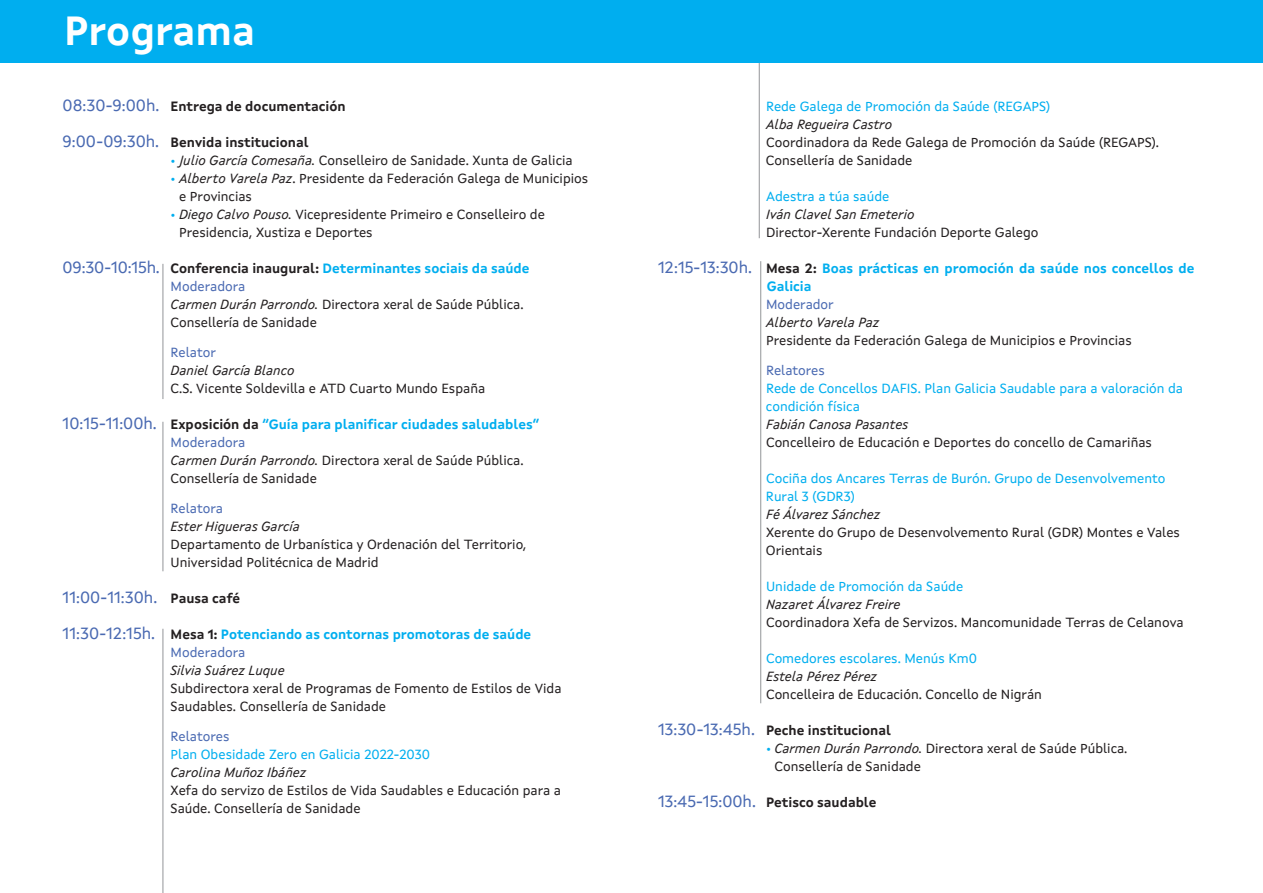
<style>
.page{position:relative;width:1263px;height:893px;background:#fff}
.page>*{position:absolute;margin:0;border:0;box-sizing:border-box;transform-origin:0 0}
.t1{font:700 40.65px "Xunta Sans";color:#fff}
.t2{font:16.5px "Xunta Sans";color:#4a6ab2}
.t3{font:13.5px/18px "Xunta Sans";color:#231f20}
.t4{font:13.5px/18px "Xunta Sans";color:#00aeef}
.t5{font:italic 13.5px "Xunta Sans";color:#231f20}
.t6{font:700 13.5px/18px "Xunta Sans";color:#00aeef}
.t7{font:700 13.5px "Xunta Sans";color:#231f20}
.t8{font:13.5px "Xunta Sans";color:#4a6ab2}
.s1{font-weight:400;font-size:16.5px;color:#4a6ab2}
.s2{font-style:italic;color:#00aeef}
.s3{font-style:italic}
.s4{font-size:16.5px;color:#4a6ab2}
.s5{font-weight:700}
.s6{font-weight:700;color:#00aeef}
.s7{color:#4a6ab2}
.s8{font-weight:700;font-size:13.5px;color:#231f20}
.s9{color:#231f20}
.s10{font-weight:400;color:#4a6ab2}
</style>
<div class="page">
<hr style="left:759px;top:0;width:1px;height:238px;background:#939598">
<div style="left:0;top:0;width:1263px;height:63px;background:#00aeef"></div>
<hr style="left:163px;top:264px;width:1px;height:135px;background:#939598">
<hr style="left:163px;top:422px;width:1px;height:149px;background:#939598">
<hr style="left:163px;top:629px;width:1px;height:264px;background:#939598">
<hr style="left:760px;top:261px;width:1px;height:442px;background:#939598">
<h1 class="t1" style="left:64px;top:6px;width:193px">Programa</h1>
<p class="t7" style="left:63px;top:99px;width:284px"><span class="s1">08:30-9:00h.</span> Entrega de documentación</p>
<p class="t7" style="left:63px;top:135px;width:247px"><span class="s1">9:00-09:30h.</span> Benvida institucional</p>
<p class="t3" style="left:171px;top:152px;width:404px"><span class="s2">•</span> <span class="s3">Julio García Comesaña.</span> Conselleiro de Sanidade. Xunta de Galicia</p>
<p class="t3" style="left:179px;top:170px;width:411px;text-indent:-8px"><span class="s2">•</span> <span class="s3">Alberto Varela Paz</span>. Presidente da Federación Galega de Municipios e Provincias</p>
<p class="t3" style="left:179px;top:206px;width:367px;text-indent:-8px"><span class="s2">•</span> <span class="s3">Diego Calvo Pouso.</span> Vicepresidente Primeiro e Conselleiro de<br>Presidencia, Xustiza e Deportes</p>
<p class="t3" style="left:171px;top:260px;width:361px;text-indent:-108px"><span class="s4">09:30-10:15h.</span> <span class="s5">Conferencia inaugural:</span> <span class="s6">Determinantes sociais da saúde </span><span class="s7">Moderadora<br></span><span class="s3">Carmen Durán Parrondo.</span> Directora xeral de Saúde Pública.<br>Consellería de Sanidade</p>
<p class="t8" style="left:171px;top:345px;width:47px">Relator</p>
<p class="t5" style="left:171px;top:362px;width:125px">Daniel García Blanco</p>
<p class="t3" style="left:171px;top:380px;width:316px">C.S. Vicente Soldevilla e ATD Cuarto Mundo España</p>
<p class="t3" style="left:171px;top:416px;width:370px;text-indent:-108px"><span class="s4">10:15-11:00h.</span> <span class="s5">Exposición da</span> <span class="s6">“Guía para planificar ciudades saludables” </span><span class="s7">Moderadora<br></span><span class="s3">Carmen Durán Parrondo.</span> Directora xeral de Saúde Pública.<br>Consellería de Sanidade</p>
<p class="t8" style="left:171px;top:501px;width:54px">Relatora</p>
<p class="t5" style="left:171px;top:518px;width:131px">Ester Higueras García</p>
<p class="t3" style="left:171px;top:536px;width:357px">Departamento de Urbanística y Ordenación del Territorio,<br>Universidad Politécnica de Madrid</p>
<p class="t2" style="left:63px;top:588px;width:179px">11:00-11:30h. <span class="s8">Pausa café</span></p>
<p class="t6" style="left:171px;top:626px;width:362px;text-indent:-108px"><span class="s1">11:30-12:15h.</span> <span class="s9">Mesa 1:</span> Potenciando as contornas promotoras de saúde<br><span class="s10">Moderadora</span></p>
<p class="t5" style="left:171px;top:662px;width:115px">Silvia Suárez Luque</p>
<p class="t3" style="left:171px;top:680px;width:392px">Subdirectora xeral de Programas de Fomento de Estilos de Vida<br>Saudables. Consellería de Sanidade</p>
<p class="t8" style="left:171px;top:729px;width:60px">Relatores</p>
<p class="t4" style="left:171px;top:746px;width:261px">Plan Obesidade Zero en Galicia 2022-2030</p>
<p class="t5" style="left:171px;top:764px;width:137px">Carolina Muñoz Ibáñez</p>
<p class="t3" style="left:171px;top:782px;width:392px">Xefa do servizo de Estilos de Vida Saudables e Educación para a<br>Saúde. Consellería de Sanidade</p>
<p class="t4" style="left:766px;top:97px;width:286px">Rede Galega de Promoción da Saúde (REGAPS)</p>
<p class="t5" style="left:766px;top:116px;width:127px">Alba Regueira Castro</p>
<p class="t3" style="left:766px;top:133px;width:395px">Coordinadora da Rede Galega de Promoción da Saúde (REGAPS).<br>Consellería de Sanidade</p>
<p class="t4" style="left:766px;top:187px;width:125px">Adestra a túa saúde</p>
<p class="t5" style="left:766px;top:206px;width:150px">Iván Clavel San Emeterio</p>
<p class="t3" style="left:766px;top:223px;width:274px">Director-Xerente Fundación Deporte Galego</p>
<p class="t6" style="left:767px;top:259px;width:429px;text-indent:-109px"><span class="s1">12:15-13:30h.</span> <span class="s9">Mesa 2:</span> Boas prácticas en promoción da saúde nos concellos de<br>Galicia</p>
<p class="t8" style="left:766px;top:296px;width:69px">Moderador</p>
<p class="t5" style="left:766px;top:314px;width:115px">Alberto Varela Paz</p>
<p class="t3" style="left:766px;top:331px;width:367px">Presidente da Federación Galega de Municipios e Provincias</p>
<p class="t8" style="left:766px;top:362px;width:60px">Relatores</p>
<p class="t4" style="left:766px;top:379px;width:419px">Rede de Concellos DAFIS. Plan Galicia Saudable para a valoración da condición física</p>
<p class="t5" style="left:766px;top:416px;width:144px">Fabián Canosa Pasantes</p>
<p class="t3" style="left:766px;top:433px;width:387px">Concelleiro de Educación e Deportes do concello de Camariñas</p>
<p class="t4" style="left:766px;top:469px;width:401px">Cociña dos Ancares Terras de Burón. Grupo de Desenvolvemento<br>Rural 3 (GDR3)</p>
<p class="t5" style="left:766px;top:506px;width:116px">Fé Álvarez Sánchez</p>
<p class="t3" style="left:766px;top:523px;width:415px">Xerente do Grupo de Desenvolvemento Rural (GDR) Montes e Vales<br>Orientais</p>
<p class="t4" style="left:766px;top:577px;width:199px">Unidade de Promoción da Saúde</p>
<p class="t5" style="left:766px;top:596px;width:136px">Nazaret Álvarez Freire</p>
<p class="t3" style="left:766px;top:613px;width:419px">Coordinadora Xefa de Servizos. Mancomunidade Terras de Celanova</p>
<p class="t4" style="left:766px;top:649px;width:212px">Comedores escolares. Menús Km0</p>
<p class="t5" style="left:766px;top:668px;width:112px">Estela Pérez Pérez</p>
<p class="t3" style="left:766px;top:685px;width:277px">Concelleira de Educación. Concello de Nigrán</p>
<p class="t7" style="left:658px;top:722px;width:234px"><span class="s1">13:30-13:45h.</span> Peche institucional</p>
<p class="t3" style="left:774px;top:739px;width:354px;text-indent:-8px"><span class="s2">•</span> <span class="s3">Carmen Durán Parrondo.</span> Directora xeral de Saúde Pública.<br>Consellería de Sanidade</p>
<p class="t7" style="left:658px;top:794px;width:220px"><span class="s1">13:45-15:00h.</span> Petisco saudable</p>
</div>
